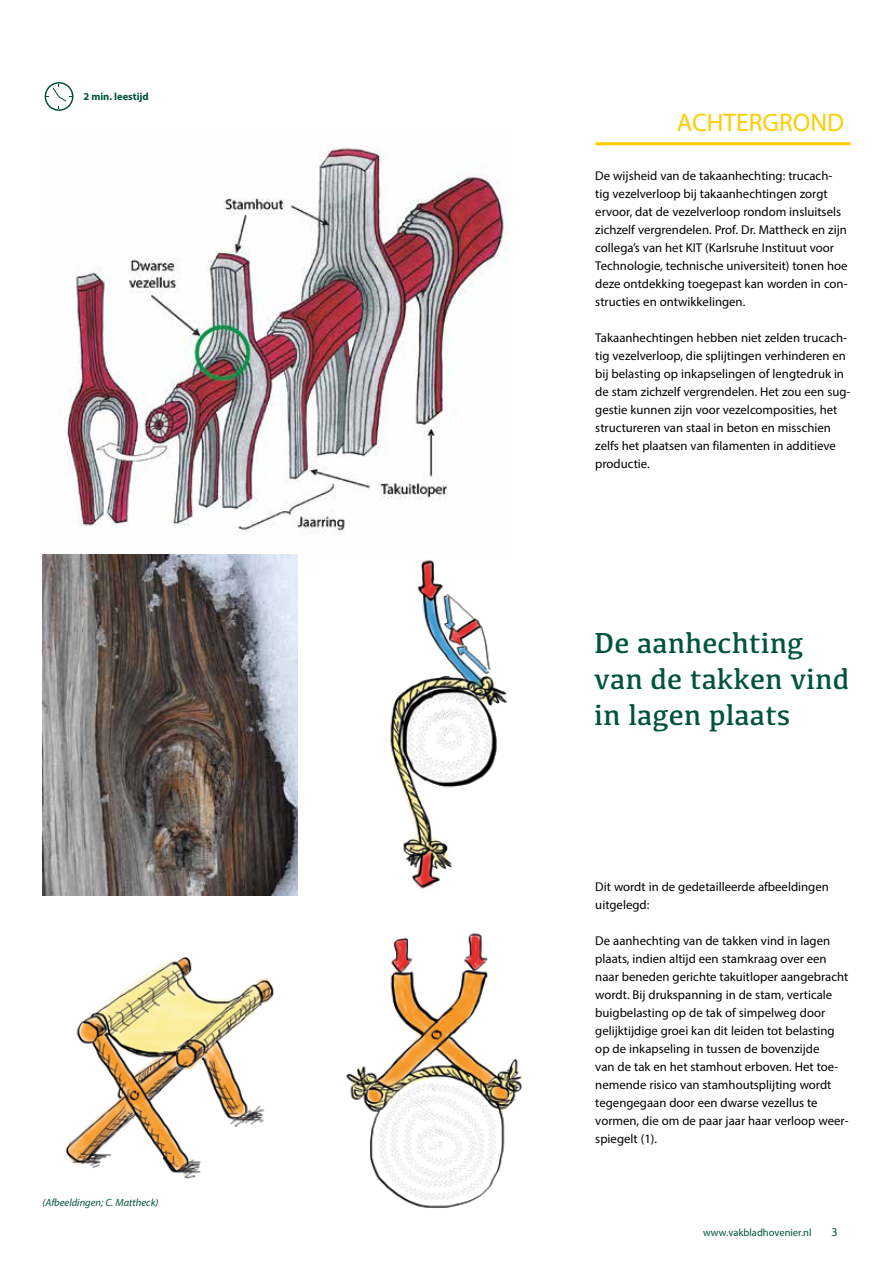
<style>
.page{position:relative;width:893px;height:1263px;background:#fff}
.page>*{position:absolute;margin:0;border:0;box-sizing:border-box;transform-origin:0 0}
.t1{font:30px/36px "Kefa";color:#00533d}
.t2{font:25.5px "Myriad Pro";color:#fc0}
.t3{font:12.75px/18px "Myriad Pro";color:#000}
.t4{font:12px "Myriad Pro";color:#00533d}
.t5{font:italic 10.5px "Myriad Pro";color:#00533d}
.t6{font:10.5px "Myriad Pro";color:#00533d}
.t7{font:700 10.5px "Myriad Pro";color:#00533d}
</style>
<div class="page">
<hr style="left:595px;top:142px;width:255px;height:3px;background:#fc0">
<svg style="left:45px;top:82px;width:28px;height:29px"></svg>
<img style="left:43px;top:146px;width:464px;height:409px">
<img style="left:43px;top:555px;width:255px;height:341px">
<img style="left:390px;top:559px;width:117px;height:330px">
<img style="left:65px;top:956px;width:210px;height:223px">
<img style="left:346px;top:933px;width:176px;height:275px">
<p class="t7" style="left:83px;top:90px;width:67px">2 min. leestijd</p>
<p class="t5" style="left:43px;top:1196px;width:117px">(Afbeeldingen; C. Mattheck)</p>
<h2 class="t2" style="left:677px;top:107px;width:169px">ACHTERGROND</h2>
<p class="t3" style="left:595px;top:167px;width:254px">De wijsheid van de takaanhechting: trucach&shy;tig vezelverloop bij takaanhechtingen zorgt ervoor, dat de vezelverloop rondom insluitsels zichzelf vergrendelen. Prof. Dr. Mattheck en zijn collega’s van het KIT (Karlsruhe Instituut voor Technologie, technische universiteit) tonen hoe deze ontdekking toegepast kan worden in con&shy;structies en ontwikkelingen.</p>
<p class="t3" style="left:595px;top:329px;width:257px">Takaanhechtingen hebben niet zelden trucach&shy;tig vezelverloop, die splijtingen verhinderen en bij belasting op inkapselingen of lengtedruk in de stam zichzelf vergrendelen. Het zou een sug&shy;gestie kunnen zijn voor vezelcomposities, het structureren van staal in beton en misschien zelfs het plaatsen van filamenten in additieve productie.</p>
<h1 class="t1" style="left:594px;top:624px;width:257px">De aanhechting van de takken vind in lagen plaats</h1>
<p class="t3" style="left:595px;top:878px;width:235px">Dit wordt in de gedetailleerde afbeeldingen uitgelegd:</p>
<p class="t3" style="left:595px;top:932px;width:255px">De aanhechting van de takken vind in lagen plaats, indien altijd een stamkraag over een naar beneden gerichte takuitloper aangebracht wordt. Bij drukspanning in de stam, verticale buigbelasting op de tak of simpelweg door gelijktijdige groei kan dit leiden tot belasting op de inkapseling in tussen de bovenzijde<br>van de tak en het stamhout erboven. Het toe&shy;nemende risico van stamhoutsplijting wordt tegengegaan door een dwarse vezellus te vormen, die om de paar jaar haar verloop weer&shy;spiegelt (1).</p>
<p class="t6" style="left:703px;top:1226px;width:110px">www.vakbladhovenier.nl</p>
<p class="t4" style="left:831px;top:1224px;width:8px">3</p>
</div>
